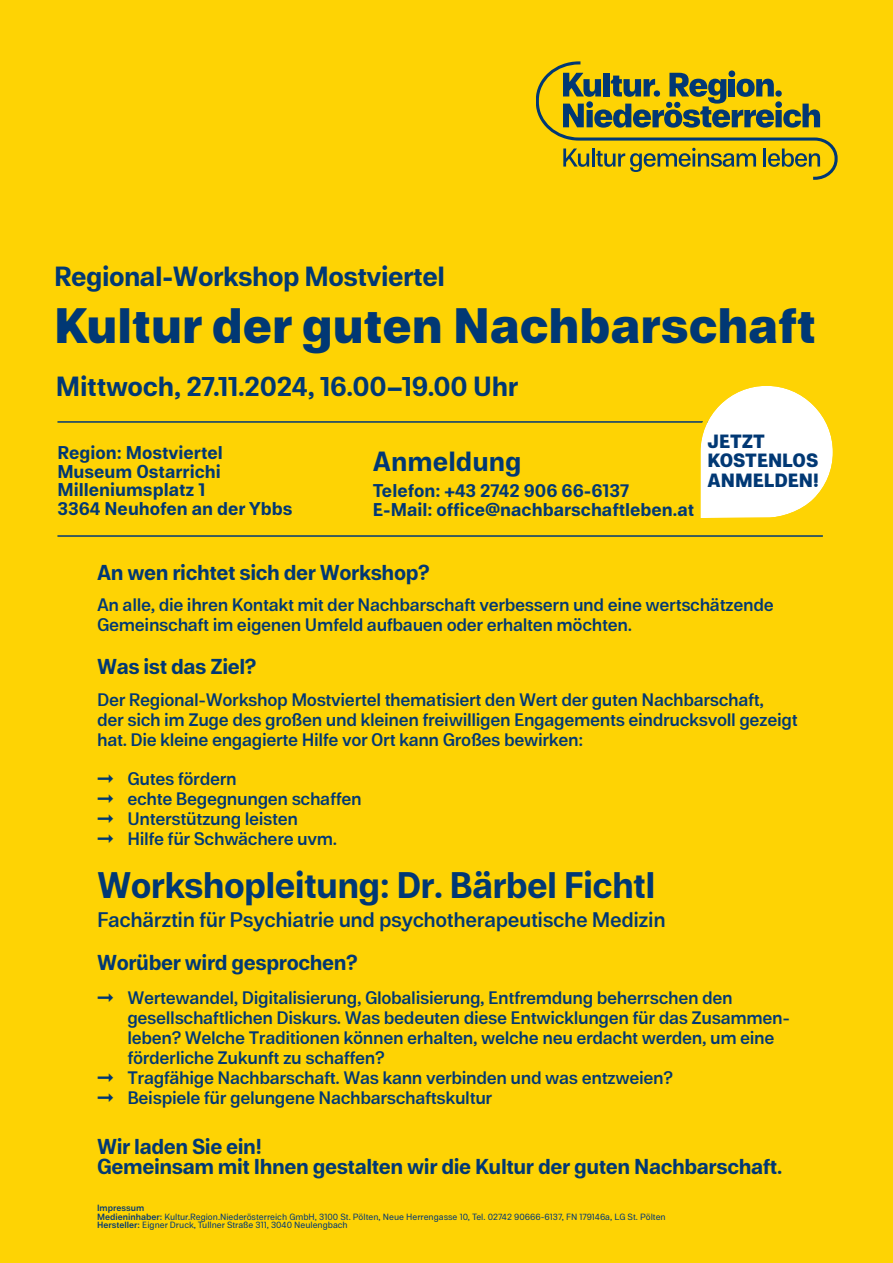
<style>
.page{position:relative;width:893px;height:1263px;background:#fed304}
.page>*{position:absolute;margin:0;border:0;box-sizing:border-box;transform-origin:0 0}
.t1{font:800 49.5px "Referenz Grotesk";color:#013874}
.t2{font:700 36px "Referenz Grotesk";letter-spacing:-.02em;color:#013874}
.t3{font:700 27px "Referenz Grotesk";letter-spacing:-.015em;color:#013874}
.t4{font:700 21px "Referenz Grotesk";letter-spacing:-.02em;color:#013874}
.t5{font:500 21px "Referenz Grotesk";letter-spacing:-.02em;color:#013874}
.t6{font:800 19.05px "Referenz Grotesk";color:#013874}
.t7{font:500 18px/20.1px "Referenz Grotesk";letter-spacing:-.02em;color:#013874}
.t8{font:700 18px "Referenz Grotesk";color:#013874}
.t9{font:9px "Referenz Grotesk";color:#013874}
.t10{font:500 9px "Referenz Grotesk";color:#013874}
.s1{font-family:"SFT Schrifted Sans";font-weight:900}
.s2{font-weight:500}
</style>
<div class="page">
<hr style="left:57px;top:421px;width:766px;height:2px;background:#013874">
<hr style="left:57px;top:535px;width:766px;height:2px;background:#013874">
<svg style="left:536px;top:61px;width:302px;height:119px"></svg>
<svg style="left:696px;top:386px;width:137px;height:132px"></svg>
<p class="t3" style="left:54px;top:257px;width:392px">Regional-Workshop Mostviertel</p>
<p class="t1" style="left:54px;top:291px;width:763px">Kultur der guten Nachbarschaft</p>
<p class="t3" style="left:56px;top:368px;width:464px">Mittwoch, 27.11.2024, 16.00–19.00 Uhr</p>
<p class="t8" style="left:57px;top:440px;width:167px">Region: Mostviertel</p>
<p class="t8" style="left:57px;top:459px;width:165px">Museum Ostarrichi</p>
<p class="t8" style="left:57px;top:478px;width:149px">Milleniumsplatz 1</p>
<p class="t8" style="left:57px;top:496px;width:236px">3364 Neuhofen an der Ybbs</p>
<p class="t3" style="left:373px;top:443px;width:150px">Anmeldung</p>
<p class="t8" style="left:373px;top:478px;width:258px">Telefon: +43 2742 906 66-6137</p>
<p class="t8" style="left:373px;top:497px;width:323px">E-Mail: office@nachbarschaftleben.at</p>
<p class="t6" style="left:708px;top:428px;width:59px">JETZT</p>
<p class="t6" style="left:708px;top:448px;width:112px">KOSTENLOS</p>
<p class="t6" style="left:708px;top:467px;width:113px">ANMELDEN!</p>
<p class="t4" style="left:97px;top:558px;width:334px">An wen richtet sich der Workshop?</p>
<p class="t7" style="left:97px;top:595px;width:678px">An alle, die ihren Kontakt mit der Nachbarschaft verbessern und eine wertschätzende</p>
<p class="t7" style="left:97px;top:615px;width:536px">Gemeinschaft im eigenen Umfeld aufbauen oder erhalten möchten.</p>
<p class="t4" style="left:97px;top:652px;width:161px">Was ist das Ziel?</p>
<p class="t7" style="left:97px;top:690px;width:702px">Der Regional-Workshop Mostviertel thematisiert den Wert der guten Nachbarschaft,<br>der sich im Zuge des großen und kleinen freiwilligen Engagements eindrucksvoll gezeigt hat. Die kleine engagierte Hilfe vor Ort kann Großes bewirken:</p>
<p class="t7" style="left:97px;top:769px;width:141px"><span class="s1">→</span> Gutes fördern</p>
<p class="t7" style="left:97px;top:789px;width:266px"><span class="s1">→</span> echte Begegnungen schaffen</p>
<p class="t7" style="left:97px;top:809px;width:203px"><span class="s1">→</span> Unterstützung leisten</p>
<p class="t7" style="left:97px;top:829px;width:242px"><span class="s1">→</span> Hilfe für Schwächere uvm.</p>
<p class="t2" style="left:97px;top:861px;width:560px">Workshopleitung: Dr. Bärbel Fichtl</p>
<p class="t5" style="left:97px;top:905px;width:570px">Fachärztin für Psychiatrie und psychotherapeutische Medizin</p>
<p class="t4" style="left:97px;top:948px;width:262px">Worüber wird gesprochen?</p>
<p class="t7" style="left:97px;top:988px;width:637px"><span class="s1">→</span> Wertewandel, Digitalisierung, Globalisierung, Entfremdung beherrschen den</p>
<p class="t7" style="left:127px;top:1008px;width:664px">gesellschaftlichen Diskurs. Was bedeuten diese Entwicklungen für das Zusammen&shy;leben? Welche Traditionen können erhalten, welche neu erdacht werden, um eine förderliche Zukunft zu schaffen?</p>
<p class="t7" style="left:97px;top:1068px;width:578px"><span class="s1">→</span> Tragfähige Nachbarschaft. Was kann verbinden und was entzweien?</p>
<p class="t7" style="left:97px;top:1088px;width:397px"><span class="s1">→</span> Beispiele für gelungene Nachbarschaftskultur</p>
<p class="t4" style="left:97px;top:1132px;width:166px">Wir laden Sie ein!</p>
<p class="t4" style="left:97px;top:1152px;width:687px">Gemeinsam mit Ihnen gestalten wir die Kultur der guten Nachbarschaft.</p>
<p class="t10" style="left:97px;top:1201px;width:49px">Impressum</p>
<p class="t9" style="left:97px;top:1210px;width:570px"><span class="s2">Medieninhaber:</span> Kultur.Region.Niederösterreich GmbH, 3100 St. Pölten, Neue Herrengasse 10, Tel. 02742 90666-6137, FN 179146a, LG St. Pölten</p>
<p class="t9" style="left:97px;top:1219px;width:252px"><span class="s2">Hersteller:</span> Eigner Druck, Tullner Straße 311, 3040 Neulengbach</p>
</div>
